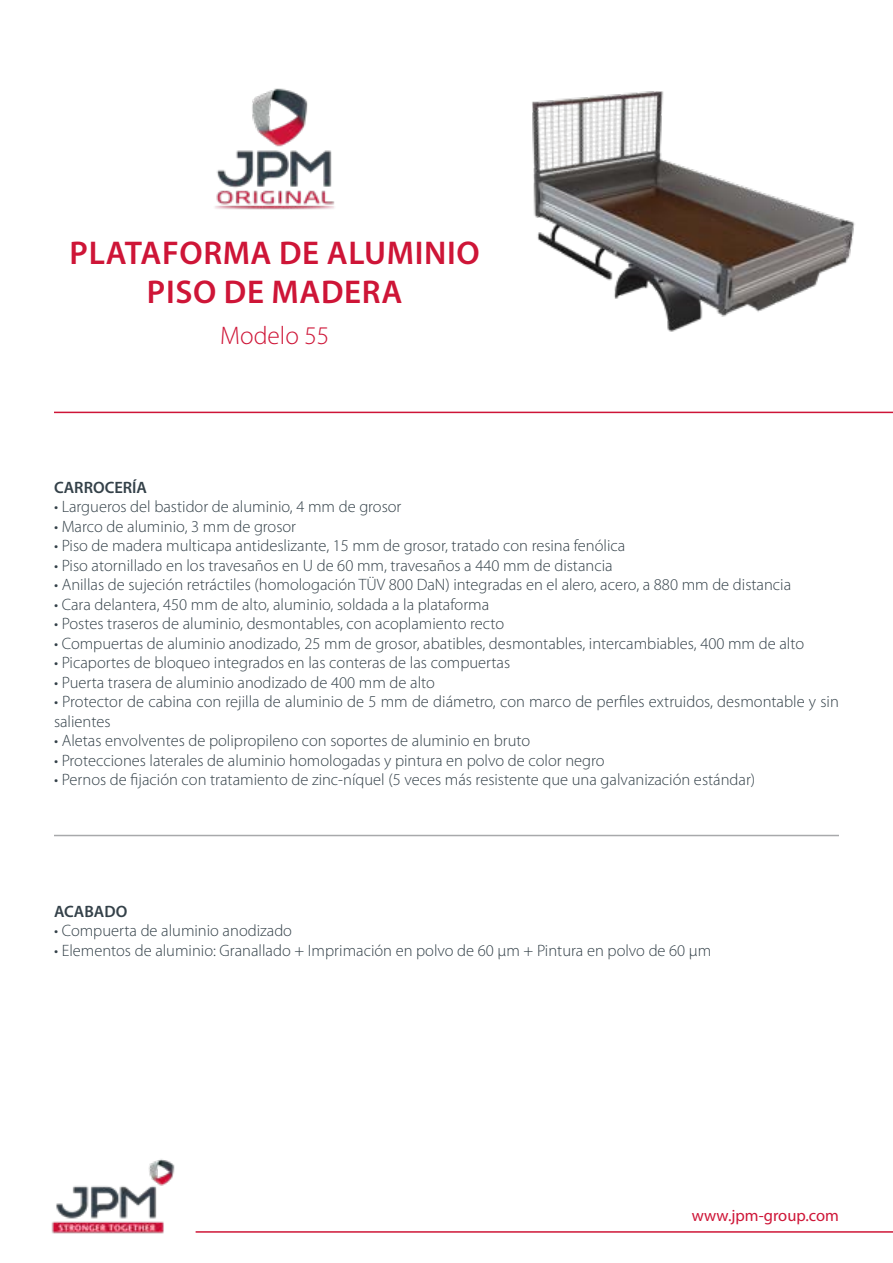
<style>
.page{position:relative;width:893px;height:1263px;background:#fff}
.page>*{position:absolute;margin:0;border:0;box-sizing:border-box;transform-origin:0 0}
.t1{font:600 33px/39.6px "Myriad Pro";letter-spacing:.02em;color:#ce1537;text-align:center}
.t2{font:300 25.5px "Myriad Pro";color:#ce1537}
.t3{font:300 16.5px/19.5px "Myriad Pro";color:#344149}
.t4{font:600 16.5px "Myriad Pro";color:#344149}
.t5{font:16.5px "Myriad Pro";color:#ce1537}
</style>
<div class="page">
<hr style="left:54px;top:412px;width:839px;height:1px;background:#ce1537">
<img style="left:532px;top:92px;width:323px;height:240px">
<img style="left:215px;top:88px;width:120px;height:122px">
<hr style="left:54px;top:835px;width:785px;height:1px;background:#a8a9ab">
<img style="left:51px;top:1159px;width:124px;height:75px">
<hr style="left:196px;top:1231px;width:697px;height:2px;background:#ce1537">
<h1 class="t1" style="left:70px;top:232px;width:412px">PLATAFORMA DE ALUMINIO<br>PISO DE MADERA</h1>
<h2 class="t2" style="left:220px;top:320px;width:111px">Modelo 55</h2>
<p class="t4" style="left:54px;top:477px;width:95px">CARROCERÍA</p>
<p class="t3" style="left:54px;top:497px;width:349px">• Largueros del bastidor de aluminio, 4 mm de grosor</p>
<p class="t3" style="left:54px;top:516px;width:244px">• Marco de aluminio, 3 mm de grosor</p>
<p class="t3" style="left:54px;top:536px;width:573px">• Piso de madera multicapa antideslizante, 15 mm de grosor, tratado con resina fenólica</p>
<p class="t3" style="left:54px;top:555px;width:560px">• Piso atornillado en los travesaños en U de 60 mm, travesaños a 440 mm de distancia</p>
<p class="t3" style="left:54px;top:575px;width:739px">• Anillas de sujeción retráctiles (homologación TÜV 800 DaN) integradas en el alero, acero, a 880 mm de distancia</p>
<p class="t3" style="left:54px;top:594px;width:437px">• Cara delantera, 450 mm de alto, aluminio, soldada a la plataforma</p>
<p class="t3" style="left:54px;top:614px;width:452px">• Postes traseros de aluminio, desmontables, con acoplamiento recto</p>
<p class="t3" style="left:54px;top:633px;width:752px">• Compuertas de aluminio anodizado, 25 mm de grosor, abatibles, desmontables, intercambiables, 400 mm de alto</p>
<p class="t3" style="left:54px;top:653px;width:458px">• Picaportes de bloqueo integrados en las conteras de las compuertas</p>
<p class="t3" style="left:54px;top:672px;width:382px">• Puerta trasera de aluminio anodizado de 400 mm de alto</p>
<p class="t3" style="left:54px;top:692px;width:786px">• Protector de cabina con rejilla de aluminio de 5 mm de diámetro, con marco de perfiles extruidos, desmontable y sin salientes</p>
<p class="t3" style="left:54px;top:731px;width:478px">• Aletas envolventes de polipropileno con soportes de aluminio en bruto</p>
<p class="t3" style="left:54px;top:750px;width:552px">• Protecciones laterales de aluminio homologadas y pintura en polvo de color negro</p>
<p class="t3" style="left:54px;top:770px;width:703px">• Pernos de fijación con tratamiento de zinc-níquel (5 veces más resistente que una galvanización estándar)</p>
<p class="t4" style="left:54px;top:900px;width:75px">ACABADO</p>
<p class="t3" style="left:54px;top:921px;width:240px">• Compuerta de aluminio anodizado</p>
<p class="t3" style="left:54px;top:940px;width:659px">• Elementos de aluminio: Granallado + Imprimación en polvo de 60 µm + Pintura en polvo de 60 µm</p>
<p class="t5" style="left:692px;top:1206px;width:149px">www.jpm-group.com</p>
</div>
